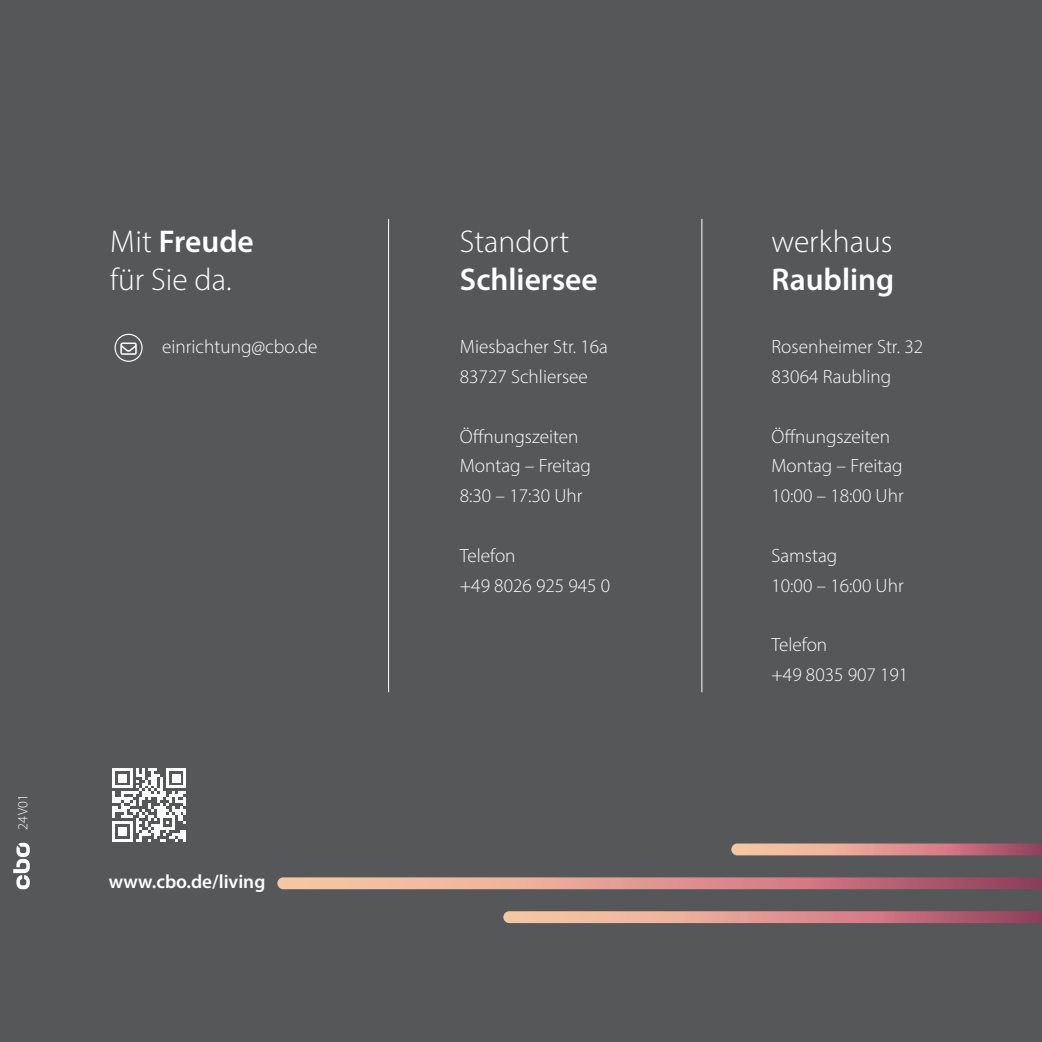
<style>
.page{position:relative;width:1042px;height:1042px;background:#565759}
.page>*{position:absolute;margin:0;border:0;box-sizing:border-box;transform-origin:0 0}
.t1{font:600 31.5px "Myriad Pro";color:#fff}
.t2{font:300 31.5px "Myriad Pro";color:#fff}
.t3{font:300 19.25px "Myriad Pro";color:#fff}
.t4{font:600 19.25px "Myriad Pro";color:#fff}
.t5{font:300 14px "Myriad Pro";letter-spacing:.025em;color:#fff}
.s1{font-weight:300}
</style>
<div class="page">
<svg style="left:13px;top:843px;width:17px;height:46px"></svg>
<svg style="left:277px;top:877px;width:765px;height:12px"></svg>
<svg style="left:731px;top:843px;width:311px;height:12px"></svg>
<svg style="left:503px;top:911px;width:539px;height:12px"></svg>
<svg style="left:112px;top:768px;width:74px;height:74px"></svg>
<hr style="left:388px;top:219px;width:1px;height:473px;background:#fff">
<hr style="left:701px;top:219px;width:1px;height:473px;background:#fff">
<svg style="left:115px;top:334px;width:28px;height:28px"></svg>
<p class="t1" style="left:110px;top:222px;width:145px"><span class="s1">Mit</span> Freude</p>
<p class="t2" style="left:110px;top:261px;width:123px">für Sie da.</p>
<p class="t2" style="left:460px;top:223px;width:111px">Standort</p>
<p class="t1" style="left:460px;top:260px;width:139px">Schliersee</p>
<p class="t3" style="left:162px;top:335px;width:157px">einrichtung@cbo.de</p>
<p class="t3" style="left:460px;top:335px;width:150px">Miesbacher Str. 16a</p>
<p class="t3" style="left:460px;top:365px;width:130px">83727 Schliersee</p>
<p class="t3" style="left:460px;top:425px;width:120px">Öffnungszeiten</p>
<p class="t3" style="left:460px;top:454px;width:133px">Montag – Freitag</p>
<p class="t3" style="left:460px;top:484px;width:124px">8:30 – 17:30 Uhr</p>
<p class="t3" style="left:460px;top:544px;width:57px">Telefon</p>
<p class="t3" style="left:460px;top:573px;width:152px">+49 8026 925 945 0</p>
<p class="t5" style="left:15px;top:829px;width:37px;rotate:-90deg">24V01</p>
<p class="t4" style="left:109px;top:869px;width:158px">www.cbo.de/living</p>
<p class="t2" style="left:771px;top:223px;width:123px">werkhaus</p>
<p class="t1" style="left:771px;top:260px;width:124px">Raubling</p>
<p class="t3" style="left:771px;top:335px;width:153px">Rosenheimer Str. 32</p>
<p class="t3" style="left:771px;top:365px;width:121px">83064 Raubling</p>
<p class="t3" style="left:771px;top:425px;width:120px">Öffnungszeiten</p>
<p class="t3" style="left:771px;top:454px;width:133px">Montag – Freitag</p>
<p class="t3" style="left:771px;top:484px;width:134px">10:00 – 18:00 Uhr</p>
<p class="t3" style="left:771px;top:544px;width:67px">Samstag</p>
<p class="t3" style="left:771px;top:573px;width:134px">10:00 – 16:00 Uhr</p>
<p class="t3" style="left:771px;top:633px;width:57px">Telefon</p>
<p class="t3" style="left:771px;top:663px;width:138px">+49 8035 907 191</p>
</div>
